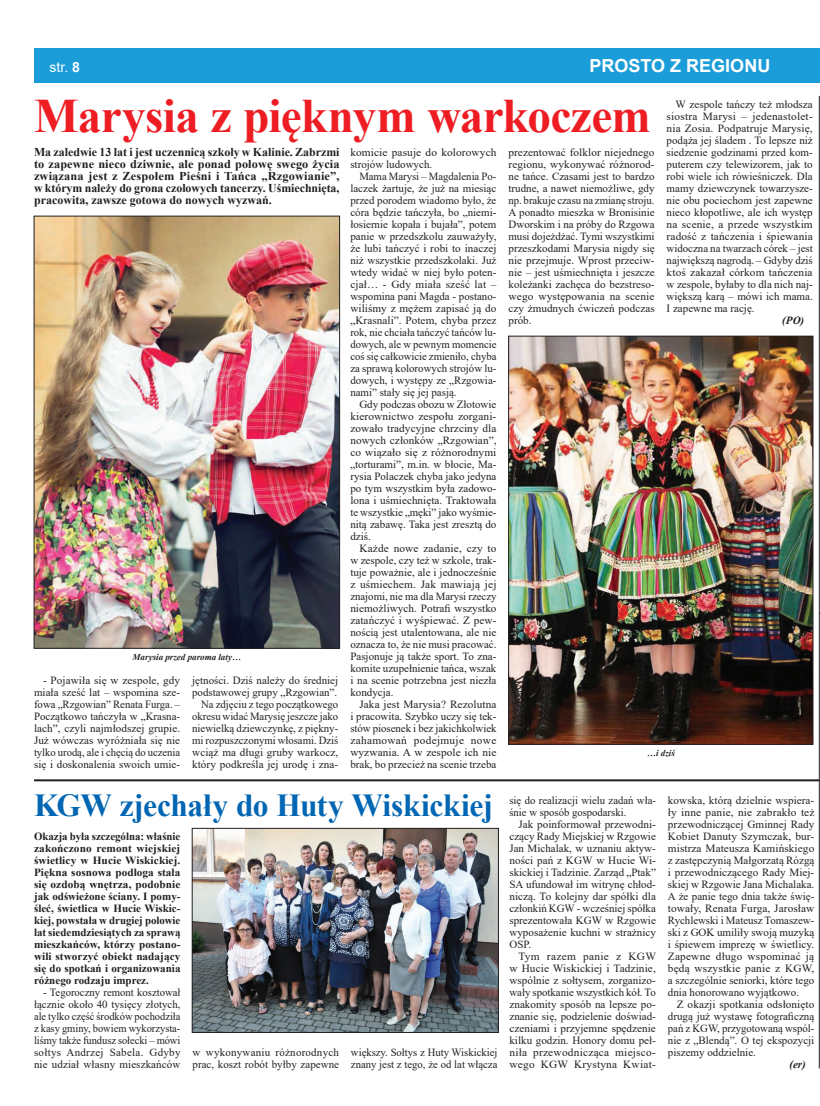
<style>
.page{position:relative;width:820px;height:1106px;background:#fff}
.page>*{position:absolute;margin:0;border:0;box-sizing:border-box;transform-origin:0 0}
.t1{font:700 48px "Times New Roman";letter-spacing:-.015em;color:#ee1d23}
.t2{font:700 32px "Times New Roman";letter-spacing:-.015em;color:#0166b3}
.t3{font:700 18px "Arial";color:#fff}
.t4{font:14px "Arial";color:#fff}
.t5{font:700 12px/12px "Times New Roman";color:#231f20;text-align:justify}
.t6{font:11px/12px "Times New Roman";color:#231f20;text-align:justify}
.t7{font:700 11px/12px "Times New Roman";color:#231f20;text-align:justify}
.t8{font:italic 700 11px "Times New Roman";color:#231f20}
.t9{font:italic 700 9px "Times New Roman";color:#231f20}
.s1{font-weight:700}
</style>
<div class="page">
<hr style="left:818px;top:96px;width:1px;height:972px;background:#231f20">
<img style="left:36px;top:218px;width:302px;height:428px">
<div style="left:34px;top:216px;width:306px;height:432px;border:1px solid #231f20"></div>
<img style="left:510px;top:338px;width:300px;height:404px">
<div style="left:508px;top:336px;width:304px;height:408px;border:1px solid #231f20"></div>
<img style="left:194px;top:830px;width:302px;height:200px">
<div style="left:192px;top:828px;width:306px;height:204px;border:1px solid #231f20"></div>
<hr style="left:34px;top:779px;width:785px;height:2px;background:#231f20">
<div style="left:34px;top:48px;width:751px;height:34px;background:#1b9dd9"></div>
<div style="left:777px;top:48px;width:42px;height:34px;background:#1b9dd9"></div>
<p class="t4" style="left:50px;top:57px;width:32px">str. <span class="s1">8</span></p>
<h3 class="t3" style="left:589px;top:53px;width:182px">PROSTO Z REGIONU</h3>
<h1 class="t1" style="left:34px;top:81px;width:618px">Marysia z pięknym warkoczem</h1>
<p class="t5" style="left:34px;top:146px;width:307px">Ma zaledwie 13 lat i jest uczennicą szkoły w Kalinie. Zabrzmi to zapewne nieco dziwnie, ale ponad połowę swego życia związana jest z Zespołem Pieśni i Tańca „Rzgowianie”, w którym należy do grona czołowych tancerzy. Uśmiechnięta, pracowita, zawsze gotowa do nowych wyzwań.</p>
<p class="t6" style="left:666px;top:98px;width:148px;text-indent:9px">W zespole tańczy też młodsza siostra Marysi – jedenastolet&shy;nia Zosia. Podpatruje Marysię, podąża jej śladem . To lepsze niż siedzenie godzinami przed kom&shy;puterem czy telewizorem, jak to robi wiele ich rówieśniczek. Dla mamy dziewczynek towarzysze&shy;nie obu pociechom jest zapewne nieco kłopotliwe, ale ich występ na scenie, a przede wszystkim radość z tańczenia i śpiewania widoczna na twarzach córek – jest największą nagrodą. – Gdyby dziś ktoś zakazał córkom tańczenia w zespole, byłaby to dla nich naj&shy;większą karą – mówi ich mama.<br>I zapewne ma rację.</p>
<p class="t8" style="left:782px;top:313px;width:23px">(PO)</p>
<p class="t6" style="left:350px;top:146px;width:148px">komicie pasuje do kolorowych strojów ludowych.</p>
<p class="t6" style="left:350px;top:170px;width:148px;text-indent:9px">Mama Marysi – Magdalenia Po&shy;laczek żartuje, że już na miesiąc przed porodem wiadomo było, że córa będzie tańczyła, bo „niemi&shy;łosiernie kopała i bujała”, potem panie w przedszkolu zauważyły, że lubi tańczyć i robi to inaczej niż wszystkie przedszkolaki. Już wtedy widać w niej było poten&shy;cjał… - Gdy miała sześć lat – wspomina pani Magda - postano&shy;wiliśmy z mężem zapisać ją do „Krasnali”. Potem, chyba przez rok, nie chciała tańczyć tańców lu&shy;dowych, ale w pewnym momencie coś się całkowicie zmieniło, chyba za sprawą kolorowych strojów lu&shy;dowych, i występy ze „Rzgowia&shy;nami” stały się jej pasją.</p>
<p class="t6" style="left:350px;top:398px;width:148px;text-indent:9px">Gdy podczas obozu w Złotowie kierownictwo zespołu zorgani&shy;zowało tradycyjne chrzciny dla nowych członków „Rzgowian”, co wiązało się z różnorodnymi „torturami”, m.in. w błocie, Ma&shy;rysia Polaczek chyba jako jedyna po tym wszystkim była zadowo&shy;lona i uśmiechnięta. Traktowała te wszystkie „męki” jako wyśmie&shy;nitą zabawę. Taka jest zresztą do dziś.</p>
<p class="t6" style="left:350px;top:542px;width:148px;text-indent:9px">Każde nowe zadanie, czy to w zespole, czy też w szkole, trak&shy;tuje poważnie, ale i jednocześnie z uśmiechem. Jak mawiają jej znajomi, nie ma dla Marysi rzeczy niemożliwych. Potrafi wszystko zatańczyć i wyśpiewać. Z pew&shy;nością jest utalentowana, ale nie oznacza to, że nie musi pracować.<br>Pasjonuje ją także sport. To zna&shy;komite uzupełnienie tańca, wszak i na scenie potrzebna jest niezła kondycja.</p>
<p class="t6" style="left:350px;top:698px;width:148px;text-indent:9px">Jaka jest Marysia? Rezolutna i pracowita. Szybko uczy się tek&shy;stów piosenek i bez jakichkolwiek zahamowań podejmuje nowe wyzwania. A w zespole ich nie brak, bo przecież na scenie trzeba</p>
<p class="t6" style="left:508px;top:146px;width:148px">prezentować folklor niejednego regionu, wykonywać różnorod&shy;ne tańce. Czasami jest to bardzo trudne, a nawet niemożliwe, gdy np. brakuje czasu na zmianę stroju.<br>A ponadto mieszka w Bronisinie Dworskim i na próby do Rzgowa musi dojeżdżać. Tymi wszystkimi przeszkodami Marysia nigdy się nie przejmuje. Wprost przeciw&shy;nie – jest uśmiechnięta i jeszcze koleżanki zachęca do bezstreso&shy;wego występowania na scenie czy żmudnych ćwiczeń podczas prób.</p>
<p class="t9" style="left:133px;top:651px;width:110px">Marysia przed paroma laty…</p>
<p class="t6" style="left:34px;top:674px;width:148px;text-indent:9px">- Pojawiła się w zespole, gdy miała sześć lat – wspomina sze&shy;fowa „Rzgowian” Renata Furga. – Początkowo tańczyła w „Krasna&shy;lach”, czyli najmłodszej grupie.<br>Już wówczas wyróżniała się nie tylko urodą, ale i chęcią do uczenia się i doskonalenia swoich umie-</p>
<p class="t6" style="left:192px;top:674px;width:148px;text-align:right">jętności. Dziś należy do średniej podstawowej grupy „Rzgowian”.<br>Na zdjęciu z tego początkowego okresu widać Marysię jeszcze jako niewielką dziewczynkę, z piękny&shy;mi rozpuszczonymi włosami. Dziś wciąż ma długi gruby warkocz, który podkreśla jej urodę i zna-</p>
<p class="t9" style="left:647px;top:747px;width:29px">…i dziś</p>
<h2 class="t2" style="left:34px;top:782px;width:460px">KGW zjechały do Huty Wiskickiej</h2>
<p class="t7" style="left:34px;top:830px;width:148px">Okazja była szczególna: właśnie zakończono remont wiejskiej świetlicy w Hucie Wiskickiej.<br>Piękna sosnowa podłoga stała się ozdobą wnętrza, podobnie jak odświeżone ściany. I pomy&shy;śleć, świetlica w Hucie Wiskic&shy;kiej, powstała w drugiej połowie lat siedemdziesiątych za sprawą mieszkańców, którzy postano&shy;wili stworzyć obiekt nadający się do spotkań i organizowania różnego rodzaju imprez.</p>
<p class="t6" style="left:34px;top:986px;width:148px;text-indent:9px">- Tegoroczny remont kosztował łącznie około 40 tysięcy złotych, ale tylko część środków pochodziła z kasy gminy, bowiem wykorzysta&shy;liśmy także fundusz sołecki – mówi sołtys Andrzej Sabela. Gdyby nie udział własny mieszkańców</p>
<p class="t6" style="left:192px;top:1046px;width:148px">w wykonywaniu różnorodnych prac, koszt robót byłby zapewne</p>
<p class="t6" style="left:351px;top:1046px;width:148px">większy. Sołtys z Huty Wiskickiej znany jest z tego, że od lat włącza</p>
<p class="t6" style="left:509px;top:794px;width:148px">się do realizacji wielu zadań wła&shy;śnie w sposób gospodarski.</p>
<p class="t6" style="left:509px;top:818px;width:148px;text-indent:9px">Jak poinformował przewodni&shy;czący Rady Miejskiej w Rzgowie Jan Michalak, w uznaniu aktyw&shy;ności pań z KGW w Hucie Wi&shy;skickiej i Tadzinie. Zarząd „Ptak” SA ufundował im witrynę chłod&shy;niczą. To kolejny dar spółki dla członkiń KGW - wcześniej spółka sprezentowała KGW w Rzgowie wyposażenie kuchni w strażnicy OSP.</p>
<p class="t6" style="left:509px;top:950px;width:148px;text-indent:9px">Tym razem panie z KGW w Hucie Wiskickiej i Tadzinie, wspólnie z sołtysem, zorganizo&shy;wały spotkanie wszystkich kół. To znakomity sposób na lepsze po&shy;znanie się, podzielenie doświad&shy;czeniami i przyjemne spędzenie kilku godzin. Honory domu peł&shy;niła przewodnicząca miejsco&shy;wego KGW Krystyna Kwiat-</p>
<p class="t6" style="left:667px;top:794px;width:148px">kowska, którą dzielnie wspiera&shy;ły inne panie, nie zabrakło też przewodniczącej Gminnej Rady Kobiet Danuty Szymczak, bur&shy;mistrza Mateusza Kamińskiego z zastępczynią Małgorzatą Rózgą i przewodniczącego Rady Miej&shy;skiej w Rzgowie Jana Michalaka.<br>A że panie tego dnia także świę&shy;towały, Renata Furga, Jarosław Rychlewski i Mateusz Tomaszew&shy;ski z GOK umiliły swoją muzyką i śpiewem imprezę w świetlicy.<br>Zapewne długo wspominać ją będą wszystkie panie z KGW, a szczególnie seniorki, które tego dnia honorowano wyjątkowo.</p>
<p class="t6" style="left:667px;top:998px;width:148px;text-indent:9px">Z okazji spotkania odsłonięto drugą już wystawę fotograficzną pań z KGW, przygotowaną wspól&shy;nie z „Blendą”. O tej ekspozycji piszemy oddzielnie.</p>
<p class="t8" style="left:789px;top:1057px;width:18px">(er)</p>
</div>
